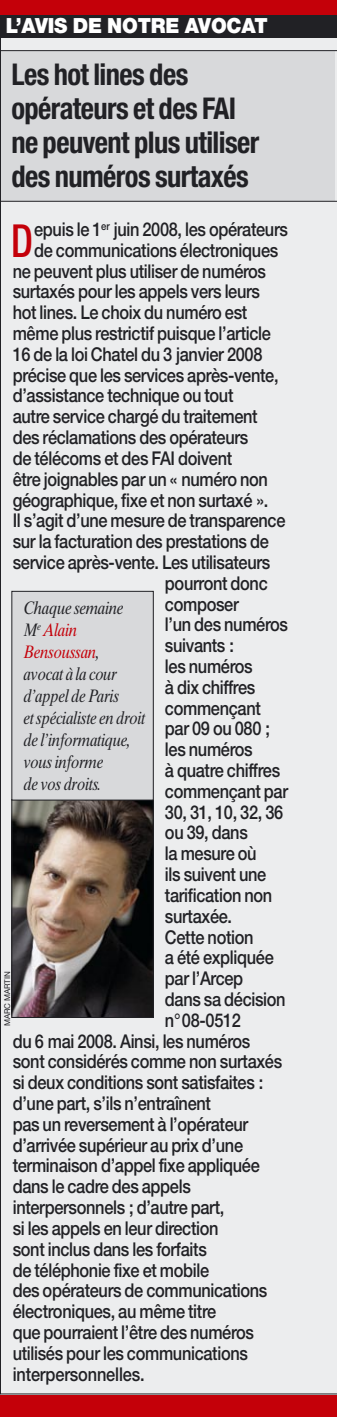
<style>
.page{position:relative;width:337px;height:1418px;background:#fff}
.page>*{position:absolute;margin:0;border:0;box-sizing:border-box;transform-origin:0 0}
.I_ENCADRE_SANS_Texte_L2{font:500 condensed 45.6px "Helvetica Neue";color:#c40009;scale:.86 1}
.I_ENCADRE_SANS___Titre__18{font:700 condensed 30px/34px "Helvetica Neue";letter-spacing:-.02em;color:#212125;scale:.95 1}
.B11__TEXTE_courant__Times___M__Signature{font:900 20.8px "Helvetica Neue";letter-spacing:-.01em;color:#fff;scale:.95 1}
.I_ENCADRE_SANS_Texte_L2-2{font:500 19px "Helvetica Neue";letter-spacing:-.02em;color:#212125;scale:.86 1}
.t1{font:italic 18px/22px "Times Ten";letter-spacing:-.025em;color:#212125;scale:.83 1}
.Z__CREDIT_Photo_NOIR{font:8px "Helvetica Neue";color:#212125}
.s1{color:#c40009}
</style>
<div class="page">
<div style="left:0;top:1394px;width:336px;height:22px;background:#c40009"></div>
<div style="left:0;top:0;width:336px;height:45px;background:#c40009"></div>
<div style="left:0;top:15px;width:336px;height:1379px;background:#ecedee"></div>
<div style="left:0;top:51px;width:333px;height:149px;background:#d8d9db"></div>
<div style="left:1px;top:15px;width:335px;height:23px;background:#212125"></div>
<hr style="left:1px;top:1393px;width:335px;height:1px;background:#212125">
<hr style="left:0;top:15px;width:1px;height:1379px;background:#212125">
<hr style="left:1px;top:50px;width:335px;height:1px;background:#212125">
<hr style="left:1px;top:201px;width:335px;height:1px;background:#212125">
<img style="left:14px;top:801px;width:137px;height:214px">
<div style="left:12px;top:799px;width:141px;height:218px;border:1px solid #212125"></div>
<div style="left:12px;top:591px;width:141px;height:209px;background:#d8d9db"></div>
<p class="B11__TEXTE_courant__Times___M__Signature" style="left:6px;top:14px;width:277px">L’AVIS DE NOTRE AVOCAT</p>
<p class="I_ENCADRE_SANS___Titre__18" style="left:11px;top:56px;width:262px">Les hot lines des opérateurs et des FAI ne peuvent plus utiliser des numéros surtaxés</p>
<p class="I_ENCADRE_SANS_Texte_L2" style="left:11px;top:213px;width:27px">D</p>
<p class="I_ENCADRE_SANS_Texte_L2-2" style="left:34px;top:218px;width:296px">epuis le 1<sup>er</sup> juin 2008, les opérateurs</p>
<p class="I_ENCADRE_SANS_Texte_L2-2" style="left:34px;top:239px;width:285px">de communications électroniques</p>
<p class="I_ENCADRE_SANS_Texte_L2-2" style="left:13px;top:259px;width:295px">ne peuvent plus utiliser de numéros</p>
<p class="I_ENCADRE_SANS_Texte_L2-2" style="left:13px;top:280px;width:288px">surtaxés pour les appels vers leurs</p>
<p class="I_ENCADRE_SANS_Texte_L2-2" style="left:13px;top:301px;width:274px">hot lines. Le choix du numéro est</p>
<p class="I_ENCADRE_SANS_Texte_L2-2" style="left:13px;top:322px;width:301px">même plus restrictif puisque l’article</p>
<p class="I_ENCADRE_SANS_Texte_L2-2" style="left:13px;top:343px;width:291px">16 de la loi Chatel du 3 janvier 2008</p>
<p class="I_ENCADRE_SANS_Texte_L2-2" style="left:13px;top:363px;width:310px">précise que les services après-vente,</p>
<p class="I_ENCADRE_SANS_Texte_L2-2" style="left:13px;top:384px;width:258px">d’assistance technique ou tout</p>
<p class="I_ENCADRE_SANS_Texte_L2-2" style="left:13px;top:405px;width:286px">autre service chargé du traitement</p>
<p class="I_ENCADRE_SANS_Texte_L2-2" style="left:13px;top:426px;width:275px">des réclamations des opérateurs</p>
<p class="I_ENCADRE_SANS_Texte_L2-2" style="left:13px;top:447px;width:256px">de télécoms et des FAI doivent</p>
<p class="I_ENCADRE_SANS_Texte_L2-2" style="left:13px;top:467px;width:298px">être joignables par un « numéro non</p>
<p class="I_ENCADRE_SANS_Texte_L2-2" style="left:13px;top:488px;width:298px">géographique, fixe et non surtaxé ».</p>
<p class="I_ENCADRE_SANS_Texte_L2-2" style="left:13px;top:509px;width:318px">Il s’agit d’une mesure de transparence</p>
<p class="I_ENCADRE_SANS_Texte_L2-2" style="left:13px;top:530px;width:299px">sur la facturation des prestations de</p>
<p class="I_ENCADRE_SANS_Texte_L2-2" style="left:13px;top:551px;width:300px">service après-vente. Les utilisateurs</p>
<p class="I_ENCADRE_SANS_Texte_L2-2" style="left:165px;top:571px;width:121px">pourront donc</p>
<p class="I_ENCADRE_SANS_Texte_L2-2" style="left:165px;top:592px;width:87px">composer</p>
<p class="I_ENCADRE_SANS_Texte_L2-2" style="left:165px;top:613px;width:144px">l’un des numéros</p>
<p class="I_ENCADRE_SANS_Texte_L2-2" style="left:165px;top:634px;width:82px">suivants :</p>
<p class="I_ENCADRE_SANS_Texte_L2-2" style="left:165px;top:655px;width:103px">les numéros</p>
<p class="I_ENCADRE_SANS_Texte_L2-2" style="left:165px;top:675px;width:106px">à dix chiffres</p>
<p class="I_ENCADRE_SANS_Texte_L2-2" style="left:165px;top:696px;width:113px">commençant</p>
<p class="I_ENCADRE_SANS_Texte_L2-2" style="left:165px;top:717px;width:123px">par 09 ou 080 ;</p>
<p class="I_ENCADRE_SANS_Texte_L2-2" style="left:165px;top:738px;width:103px">les numéros</p>
<p class="I_ENCADRE_SANS_Texte_L2-2" style="left:165px;top:759px;width:135px">à quatre chiffres</p>
<p class="I_ENCADRE_SANS_Texte_L2-2" style="left:165px;top:779px;width:144px">commençant par</p>
<p class="I_ENCADRE_SANS_Texte_L2-2" style="left:165px;top:800px;width:139px">30, 31, 10, 32, 36</p>
<p class="I_ENCADRE_SANS_Texte_L2-2" style="left:165px;top:821px;width:98px">ou 39, dans</p>
<p class="I_ENCADRE_SANS_Texte_L2-2" style="left:165px;top:842px;width:108px">la mesure où</p>
<p class="I_ENCADRE_SANS_Texte_L2-2" style="left:165px;top:863px;width:119px">ils suivent une</p>
<p class="I_ENCADRE_SANS_Texte_L2-2" style="left:165px;top:883px;width:126px">tarification non</p>
<p class="I_ENCADRE_SANS_Texte_L2-2" style="left:165px;top:904px;width:79px">surtaxée.</p>
<p class="I_ENCADRE_SANS_Texte_L2-2" style="left:165px;top:925px;width:104px">Cette notion</p>
<p class="I_ENCADRE_SANS_Texte_L2-2" style="left:165px;top:946px;width:128px">a été expliquée</p>
<p class="I_ENCADRE_SANS_Texte_L2-2" style="left:165px;top:967px;width:92px">par l’Arcep</p>
<p class="I_ENCADRE_SANS_Texte_L2-2" style="left:165px;top:987px;width:142px">dans sa décision</p>
<p class="I_ENCADRE_SANS_Texte_L2-2" style="left:165px;top:1008px;width:90px">n° 08-0512</p>
<p class="I_ENCADRE_SANS_Texte_L2-2" style="left:13px;top:1029px;width:277px">du 6 mai 2008. Ainsi, les numéros</p>
<p class="I_ENCADRE_SANS_Texte_L2-2" style="left:13px;top:1050px;width:314px">sont considérés comme non surtaxés</p>
<p class="I_ENCADRE_SANS_Texte_L2-2" style="left:13px;top:1071px;width:292px">si deux conditions sont satisfaites :</p>
<p class="I_ENCADRE_SANS_Texte_L2-2" style="left:13px;top:1091px;width:232px">d’une part, s’ils n’entraînent</p>
<p class="I_ENCADRE_SANS_Texte_L2-2" style="left:13px;top:1112px;width:275px">pas un reversement à l’opérateur</p>
<p class="I_ENCADRE_SANS_Texte_L2-2" style="left:13px;top:1133px;width:269px">d’arrivée supérieur au prix d’une</p>
<p class="I_ENCADRE_SANS_Texte_L2-2" style="left:13px;top:1154px;width:288px">terminaison d’appel fixe appliquée</p>
<p class="I_ENCADRE_SANS_Texte_L2-2" style="left:13px;top:1175px;width:208px">dans le cadre des appels</p>
<p class="I_ENCADRE_SANS_Texte_L2-2" style="left:13px;top:1195px;width:247px">interpersonnels ; d’autre part,</p>
<p class="I_ENCADRE_SANS_Texte_L2-2" style="left:13px;top:1216px;width:240px">si les appels en leur direction</p>
<p class="I_ENCADRE_SANS_Texte_L2-2" style="left:13px;top:1237px;width:227px">sont inclus dans les forfaits</p>
<p class="I_ENCADRE_SANS_Texte_L2-2" style="left:13px;top:1258px;width:229px">de téléphonie fixe et mobile</p>
<p class="I_ENCADRE_SANS_Texte_L2-2" style="left:13px;top:1279px;width:297px">des opérateurs de communications</p>
<p class="I_ENCADRE_SANS_Texte_L2-2" style="left:13px;top:1299px;width:238px">électroniques, au même titre</p>
<p class="I_ENCADRE_SANS_Texte_L2-2" style="left:13px;top:1320px;width:281px">que pourraient l’être des numéros</p>
<p class="I_ENCADRE_SANS_Texte_L2-2" style="left:13px;top:1341px;width:274px">utilisés pour les communications</p>
<p class="I_ENCADRE_SANS_Texte_L2-2" style="left:13px;top:1362px;width:155px">interpersonnelles.</p>
<p class="t1" style="left:23px;top:597px;width:148px">Chaque semaine<br>M<sup>e</sup> <span class="s1">Alain<br>Bensoussan</span>,<br>avocat à la cour d’appel de Paris<br>et spécialiste en droit de l’informatique, vous informe<br>de vos droits.</p>
<p class="Z__CREDIT_Photo_NOIR" style="left:2px;top:1026px;width:57px;rotate:-90deg">MARC MARTIN</p>
</div>
